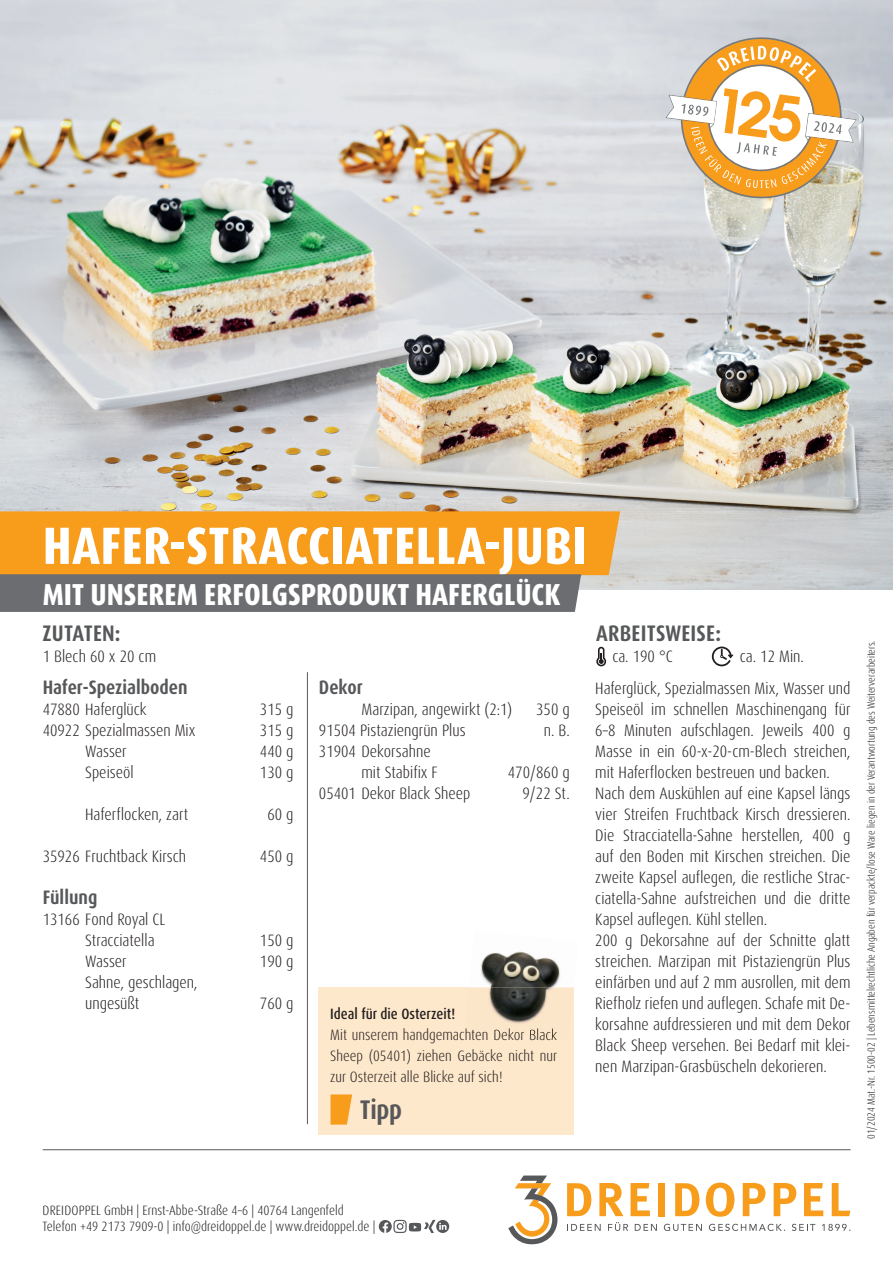
<style>
.page{position:relative;width:893px;height:1263px;background:#fff}
.page>*{position:absolute;margin:0;border:0;box-sizing:border-box;transform-origin:0 0}
.t1{font:800 condensed 52.5px "Dax Pro";letter-spacing:.01em;color:#fff}
.t2{font:800 condensed 30.3px "Dax Pro";color:#fff}
.t3{font:700 condensed 27px "Dax Pro";color:#57585a}
.t4{font:700 condensed 22.5px "Dax Pro";letter-spacing:.01em;color:#57585a}
.t5{font:700 condensed 19.5px "Dax Pro";color:#57585a}
.t6{font:300 condensed 16.5px/21px "Dax Pro";color:#231f20}
.t7{font:300 condensed 15px/21px "Dax Pro";color:#231f20;text-align:justify}
.t8{font:500 condensed 15px "Dax Pro";color:#231f20}
.t9{font:300 condensed 13.5px/16.2px "Dax Pro";color:#231f20}
.t10{font:300 condensed 10.5px "Dax Pro";letter-spacing:-.01em;color:#231f20}
</style>
<div class="page">
<hr style="left:43px;top:1149px;width:808px;height:1px;background:#57585a">
<svg style="left:379px;top:1220px;width:70px;height:13px"></svg>
<svg style="left:567px;top:1183px;width:24px;height:33px"></svg>
<svg style="left:599px;top:1183px;width:24px;height:33px"></svg>
<svg style="left:630px;top:1183px;width:20px;height:33px"></svg>
<div style="left:658px;top:1183px;width:7px;height:33px;background:#f89c1c"></div>
<svg style="left:675px;top:1183px;width:24px;height:33px"></svg>
<svg style="left:706px;top:1182px;width:28px;height:35px"></svg>
<svg style="left:743px;top:1183px;width:22px;height:33px"></svg>
<svg style="left:774px;top:1183px;width:22px;height:33px"></svg>
<svg style="left:804px;top:1183px;width:19px;height:33px"></svg>
<svg style="left:832px;top:1183px;width:18px;height:33px"></svg>
<svg style="left:567px;top:1224px;width:34px;height:7px"></svg>
<svg style="left:608px;top:1222px;width:20px;height:9px"></svg>
<svg style="left:635px;top:1224px;width:22px;height:7px"></svg>
<svg style="left:664px;top:1224px;width:38px;height:7px"></svg>
<svg style="left:709px;top:1224px;width:76px;height:7px"></svg>
<svg style="left:792px;top:1224px;width:23px;height:7px"></svg>
<svg style="left:822px;top:1224px;width:28px;height:7px"></svg>
<svg style="left:508px;top:1175px;width:49px;height:69px"></svg>
<img style="left:0;top:0;width:893px;height:589px">
<hr style="left:307px;top:672px;width:1px;height:452px;background:#57585a">
<svg style="left:712px;top:646px;width:21px;height:20px"></svg>
<svg style="left:596px;top:647px;width:10px;height:19px"></svg>
<svg style="left:0;top:511px;width:620px;height:101px;background:#c68d3f"></svg>
<svg style="left:665px;top:33px;width:192px;height:170px"></svg>
<div style="left:319px;top:988px;width:255px;height:147px;background:#fee8cb"></div>
<svg style="left:331px;top:1094px;width:21px;height:30px"></svg>
<img style="left:469px;top:951px;width:105px;height:37px">
<img style="left:489px;top:988px;width:64px;height:36px">
<img style="left:465px;top:1028px;width:92px;height:11px">
<h1 class="t1" style="left:43px;top:512px;width:545px">HAFER-STRACCIATELLA-JUBI</h1>
<h2 class="t2" style="left:43px;top:575px;width:519px">MIT UNSEREM ERFOLGSPRODUKT HAFERGLÜCK</h2>
<h3 class="t4" style="left:43px;top:619px;width:79px">ZUTATEN:</h3>
<p class="t6" style="left:43px;top:646px;width:115px">1 Blech 60 x 20 cm</p>
<p class="t5" style="left:43px;top:674px;width:147px">Hafer-Spezialboden</p>
<p class="t6" style="left:43px;top:698px;width:105px">47880 Haferglück</p>
<p class="t6" style="left:260px;top:698px;width:35px">315 g</p>
<p class="t6" style="left:43px;top:719px;width:154px">40922 Spezialmassen Mix</p>
<p class="t6" style="left:260px;top:719px;width:35px">315 g</p>
<p class="t6" style="left:85px;top:740px;width:43px">Wasser</p>
<p class="t6" style="left:260px;top:740px;width:35px">440 g</p>
<p class="t6" style="left:85px;top:761px;width:50px">Speiseöl</p>
<p class="t6" style="left:260px;top:761px;width:35px">130 g</p>
<p class="t6" style="left:85px;top:803px;width:105px">Haferflocken, zart</p>
<p class="t6" style="left:267px;top:803px;width:28px">60 g</p>
<p class="t6" style="left:43px;top:845px;width:145px">35926 Fruchtback Kirsch</p>
<p class="t6" style="left:260px;top:845px;width:35px">450 g</p>
<p class="t5" style="left:43px;top:884px;width:56px">Füllung</p>
<p class="t6" style="left:85px;top:908px;width:82px;text-indent:-43px">13166 Fond Royal CL<br>Stracciatella</p>
<p class="t6" style="left:260px;top:929px;width:35px">150 g</p>
<p class="t6" style="left:85px;top:950px;width:43px">Wasser</p>
<p class="t6" style="left:260px;top:950px;width:35px">190 g</p>
<p class="t6" style="left:85px;top:971px;width:114px">Sahne, geschlagen, ungesüßt</p>
<p class="t6" style="left:260px;top:992px;width:35px">760 g</p>
<p class="t5" style="left:319px;top:674px;width:45px">Dekor</p>
<p class="t6" style="left:361px;top:698px;width:152px">Marzipan, angewirkt (2:1)</p>
<p class="t6" style="left:536px;top:698px;width:35px">350 g</p>
<p class="t6" style="left:319px;top:719px;width:148px">91504 Pistaziengrün Plus</p>
<p class="t6" style="left:544px;top:719px;width:27px">n. B.</p>
<p class="t6" style="left:361px;top:740px;width:78px;text-indent:-43px">31904 Dekorsahne mit Stabifix F</p>
<p class="t6" style="left:508px;top:761px;width:63px">470/860 g</p>
<p class="t6" style="left:319px;top:782px;width:153px">05401 Dekor Black Sheep</p>
<p class="t6" style="left:522px;top:782px;width:49px">9/22 St.</p>
<p class="t8" style="left:330px;top:1004px;width:127px">Ideal für die Osterzeit!</p>
<p class="t7" style="left:330px;top:1024px;width:228px">Mit unserem handgemachten Dekor Black Sheep (05401) ziehen Gebäcke nicht nur zur Osterzeit alle Blicke auf sich!</p>
<h3 class="t3" style="left:360px;top:1092px;width:44px">Tipp</h3>
<h3 class="t4" style="left:596px;top:619px;width:127px">ARBEITSWEISE:</h3>
<p class="t6" style="left:595px;top:677px;width:257px">Haferglück, Spezialmassen Mix, Wasser und Speiseöl im schnellen Maschinengang für 6–8 Minuten aufschlagen. Jeweils 400 g Masse in ein 60-x-20-cm-Blech streichen, mit Haferflocken bestreuen und backen.<br>Nach dem Auskühlen auf eine Kapsel längs vier Streifen Fruchtback Kirsch dressieren.<br>Die Stracciatella-Sahne herstellen, 400 g auf den Boden mit Kirschen streichen. Die zweite Kapsel auflegen, die restliche Strac&shy;ciatella-Sahne aufstreichen und die dritte Kapsel auflegen. Kühl stellen.<br>200 g Dekorsahne auf der Schnitte glatt streichen. Marzipan mit Pistaziengrün Plus einfärben und auf 2 mm ausrollen, mit dem Riefholz riefen und auflegen. Schafe mit De&shy;korsahne aufdressieren und mit dem Dekor Black Sheep versehen. Bei Bedarf mit klei&shy;nen Marzipan-Grasbüscheln dekorieren.</p>
<p class="t6" style="left:612px;top:646px;width:62px">ca. 190 °C</p>
<p class="t6" style="left:740px;top:646px;width:65px">ca. 12 Min.</p>
<p class="t10" style="left:864px;top:1139px;width:500px;rotate:-90deg">01/2024 Mat.-Nr. 1500-02 | Lebensmittelrechtliche Angaben für verpackte/lose Ware liegen in der Verantwortung des Weiterverarbeiters.</p>
<p class="t9" style="left:43px;top:1202px;width:334px">DREIDOPPEL GmbH | Ernst-Abbe-Straße 4–6 | 40764 Langenfeld<br>Telefon +49 2173 7909-0 | info@dreidoppel.de | www.dreidoppel.de |</p>
</div>
